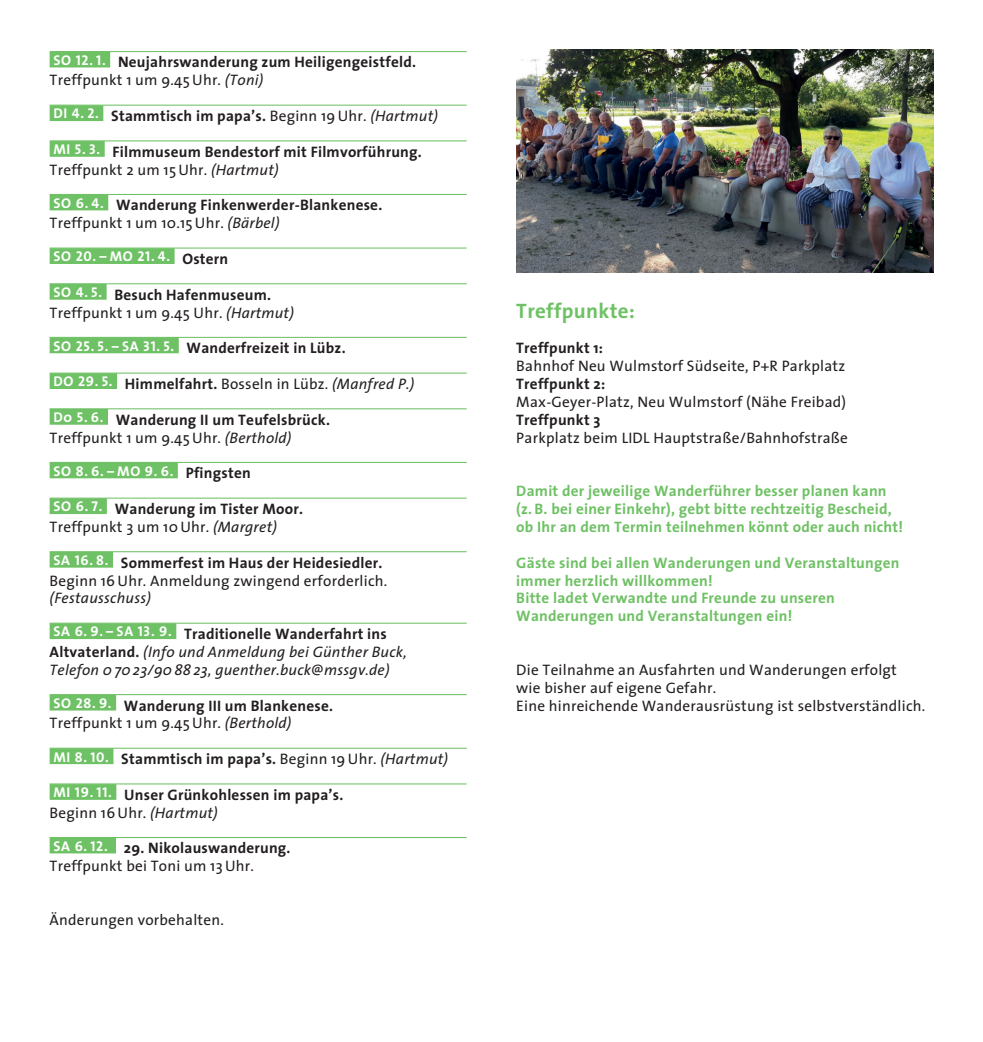
<style>
.page{position:relative;width:983px;height:1042px;background:#fff}
.page>*{position:absolute;margin:0;border:0;box-sizing:border-box;transform-origin:0 0}
.t1{font:700 21px "The Sans";letter-spacing:.015em;color:#6fc165}
.t2{font:700 15.22px/17.8px "The Sans";letter-spacing:.015em;color:#231f20}
.t3{font:15.22px/17.8px "The Sans";letter-spacing:.015em;color:#231f20}
.t4{font:700 15.22px/17.8px "The Sans";letter-spacing:.015em;color:#6fc165}
.t5{font:italic 15.22px/17.8px "The Sans";letter-spacing:.015em;color:#231f20}
.t6{font:700 14.17px "The Sans Bold Caps";letter-spacing:.05em;color:#fff}
.s1{font-weight:400}
.s2{font-weight:400;font-style:italic}
.s3{font-family:"The Sans";font-size:15.22px;color:#231f20}
.s4{font-weight:700}
.s5{font-style:italic}
.s6{font-weight:700;font-style:normal}
</style>
<div class="page">
<hr style="left:50px;top:51px;width:416px;height:1px;background:#6fc165">
<div style="left:50px;top:52px;width:60px;height:15px;background:#6fc165"></div>
<hr style="left:50px;top:105px;width:416px;height:1px;background:#6fc165">
<div style="left:50px;top:105px;width:53px;height:16px;background:#6fc165"></div>
<hr style="left:50px;top:140px;width:416px;height:1px;background:#6fc165">
<div style="left:50px;top:141px;width:55px;height:16px;background:#6fc165"></div>
<hr style="left:50px;top:194px;width:416px;height:1px;background:#6fc165">
<div style="left:50px;top:195px;width:58px;height:15px;background:#6fc165"></div>
<hr style="left:50px;top:247px;width:416px;height:2px;background:#6fc165">
<div style="left:50px;top:248px;width:124px;height:16px;background:#6fc165"></div>
<hr style="left:50px;top:283px;width:416px;height:1px;background:#6fc165">
<div style="left:50px;top:284px;width:57px;height:16px;background:#6fc165"></div>
<hr style="left:50px;top:337px;width:416px;height:1px;background:#6fc165">
<div style="left:50px;top:337px;width:129px;height:16px;background:#6fc165"></div>
<hr style="left:50px;top:372px;width:416px;height:2px;background:#6fc165">
<div style="left:50px;top:373px;width:67px;height:16px;background:#6fc165"></div>
<hr style="left:50px;top:408px;width:416px;height:1px;background:#6fc165">
<div style="left:50px;top:409px;width:58px;height:16px;background:#6fc165"></div>
<hr style="left:50px;top:462px;width:416px;height:1px;background:#6fc165">
<div style="left:50px;top:462px;width:128px;height:16px;background:#6fc165"></div>
<hr style="left:50px;top:497px;width:416px;height:2px;background:#6fc165">
<div style="left:50px;top:498px;width:57px;height:16px;background:#6fc165"></div>
<hr style="left:50px;top:551px;width:416px;height:1px;background:#6fc165">
<div style="left:50px;top:552px;width:63px;height:15px;background:#6fc165"></div>
<hr style="left:50px;top:623px;width:416px;height:1px;background:#6fc165">
<div style="left:50px;top:623px;width:126px;height:16px;background:#6fc165"></div>
<hr style="left:50px;top:694px;width:416px;height:1px;background:#6fc165">
<div style="left:50px;top:695px;width:66px;height:15px;background:#6fc165"></div>
<hr style="left:50px;top:748px;width:416px;height:1px;background:#6fc165">
<div style="left:50px;top:748px;width:63px;height:16px;background:#6fc165"></div>
<hr style="left:50px;top:783px;width:416px;height:1px;background:#6fc165">
<div style="left:50px;top:784px;width:66px;height:16px;background:#6fc165"></div>
<hr style="left:50px;top:837px;width:416px;height:1px;background:#6fc165">
<div style="left:50px;top:837px;width:66px;height:16px;background:#6fc165"></div>
<img style="left:516px;top:50px;width:417px;height:223px">
<p class="t2" style="left:50px;top:53px;width:368px"><sup>SO</sup> <sup>12.</sup> <sup>1.</sup> Neujahrswanderung zum Heiligengeistfeld.<br><span class="s1">Treffpunkt 1 um 9.45Uhr.</span> <span class="s2">(Toni)</span></p>
<p class="t2" style="left:53px;top:107px;width:386px"><sup>DI</sup> <sup>4.</sup> <sup>2.</sup> Stammtisch im papa’s. <span class="s1">Beginn 19Uhr.</span> <span class="s2">(Hartmut)</span></p>
<p class="t2" style="left:50px;top:142px;width:373px"><sup>MI</sup> <sup>5.</sup> <sup>3.</sup> Filmmuseum Bendestorf mit Filmvorführung.<br><span class="s1">Treffpunkt 2 um 15Uhr.</span> <span class="s2">(Hartmut)</span></p>
<p class="t2" style="left:50px;top:196px;width:334px"><sup>SO</sup> <sup>6.</sup> <sup>4.</sup> Wanderung Finkenwerder-Blankenese.<br><span class="s1">Treffpunkt 1 um 10.15Uhr.</span> <span class="s2">(Bärbel)</span></p>
<p class="t6" style="left:53px;top:245px;width:176px">SO 20. – MO 21. 4. <span class="s3">Ostern</span></p>
<p class="t3" style="left:50px;top:285px;width:246px"><sup>SO</sup> <sup>4.</sup> <sup>5.</sup> <span class="s4">Besuch Hafenmuseum.<br></span>Treffpunkt 1 um 9.45 Uhr. <span class="s5">(Hartmut)</span></p>
<p class="t2" style="left:53px;top:339px;width:293px"><sup>SO</sup> <sup>25.</sup> <sup>5.</sup> <sup>–</sup> <sup>SA</sup> <sup>31.</sup> <sup>5.</sup> Wanderfreizeit in Lübz.</p>
<p class="t3" style="left:53px;top:374px;width:362px"><sup>DO</sup> <sup>29.</sup> <sup>5.</sup> <span class="s4">Himmelfahrt.</span> Bosseln in Lübz. <span class="s5">(Manfred P.)</span></p>
<p class="t2" style="left:50px;top:410px;width:282px"><sup>Do</sup> <sup>5.</sup> <sup>6.</sup> Wanderung II um Teufelsbrück.<br><span class="s1">Treffpunkt 1 um 9.45Uhr.</span> <span class="s2">(Berthold)</span></p>
<p class="t6" style="left:53px;top:459px;width:199px">SO 8. 6. – MO 9. 6. <span class="s3">Pfingsten</span></p>
<p class="t2" style="left:50px;top:499px;width:255px"><sup>SO</sup> <sup>6.</sup> <sup>7.</sup> Wanderung im Tister Moor.<br><span class="s1">Treffpunkt 3 um 10Uhr.</span> <span class="s2">(Margret)</span></p>
<p class="t3" style="left:50px;top:553px;width:339px"><sup>SA</sup> <sup>16.</sup> <sup>8.</sup> <span class="s4">Sommerfest im Haus der Heidesiedler.<br></span>Beginn 16Uhr. Anmeldung zwingend erforderlich.</p>
<p class="t5" style="left:50px;top:589px;width:103px">(Festausschuss)</p>
<p class="t5" style="left:50px;top:624px;width:358px"><sup>SA</sup> <sup>6.</sup> <sup>9.</sup> <sup>–</sup> <sup>SA</sup> <sup>13.</sup> <sup>9.</sup> <span class="s6">Traditionelle Wanderfahrt ins<br>Altvaterland.</span> (Info und Anmeldung bei Günther Buck,<br>Telefon 0 70 23/90 88 23, guenther.buck@mssgv.de)</p>
<p class="t2" style="left:50px;top:696px;width:285px"><sup>SO</sup> <sup>28.</sup> <sup>9.</sup> Wanderung III um Blankenese.<br><span class="s1">Treffpunkt 1 um 9.45Uhr.</span> <span class="s2">(Berthold)</span></p>
<p class="t2" style="left:53px;top:749px;width:396px"><sup>MI</sup> <sup>8.</sup> <sup>10.</sup> Stammtisch im papa’s. <span class="s1">Beginn 19Uhr.</span> <span class="s2">(Hartmut)</span></p>
<p class="t2" style="left:50px;top:785px;width:295px"><sup>MI</sup> <sup>19.</sup> <sup>11.</sup> Unser Grünkohlessen im papa’s.<br><span class="s1">Beginn 16Uhr.</span> <span class="s2">(Hartmut)</span></p>
<p class="t3" style="left:50px;top:839px;width:242px"><sup>SA</sup> <sup>6.</sup> <sup>12.</sup> <span class="s4">29. Nikolauswanderung.<br></span>Treffpunkt bei Toni um 13Uhr.</p>
<p class="t3" style="left:50px;top:910px;width:176px">Änderungen vorbehalten.</p>
<h1 class="t1" style="left:516px;top:293px;width:120px">Treffpunkte:</h1>
<p class="t2" style="left:516px;top:339px;width:88px">Treffpunkt 1:</p>
<p class="t3" style="left:516px;top:357px;width:330px">Bahnhof Neu Wulmstorf Südseite, P+R Parkplatz</p>
<p class="t2" style="left:516px;top:374px;width:90px">Treffpunkt 2:</p>
<p class="t3" style="left:516px;top:392px;width:331px">Max-Geyer-Platz, Neu Wulmstorf (Nähe Freibad)</p>
<p class="t2" style="left:516px;top:410px;width:86px">Treffpunkt 3</p>
<p class="t3" style="left:516px;top:428px;width:333px">Parkplatz beim LIDL Hauptstraße/Bahnhofstraße</p>
<p class="t4" style="left:516px;top:482px;width:388px">Damit der jeweilige Wanderführer besser planen kann (z. B. bei einer Einkehr), gebt bitte rechtzeitig Bescheid, ob Ihr an dem Termin teilnehmen könnt oder auch nicht!</p>
<p class="t4" style="left:516px;top:553px;width:384px">Gäste sind bei allen Wanderungen und Veranstaltungen immer herzlich willkommen!<br>Bitte ladet Verwandte und Freunde zu unseren Wanderungen und Veranstaltungen ein!</p>
<p class="t3" style="left:516px;top:660px;width:410px">Die Teilnahme an Ausfahrten und Wanderungen erfolgt<br>wie bisher auf eigene Gefahr.<br>Eine hinreichende Wanderausrüstung ist selbstverständlich.</p>
</div>
